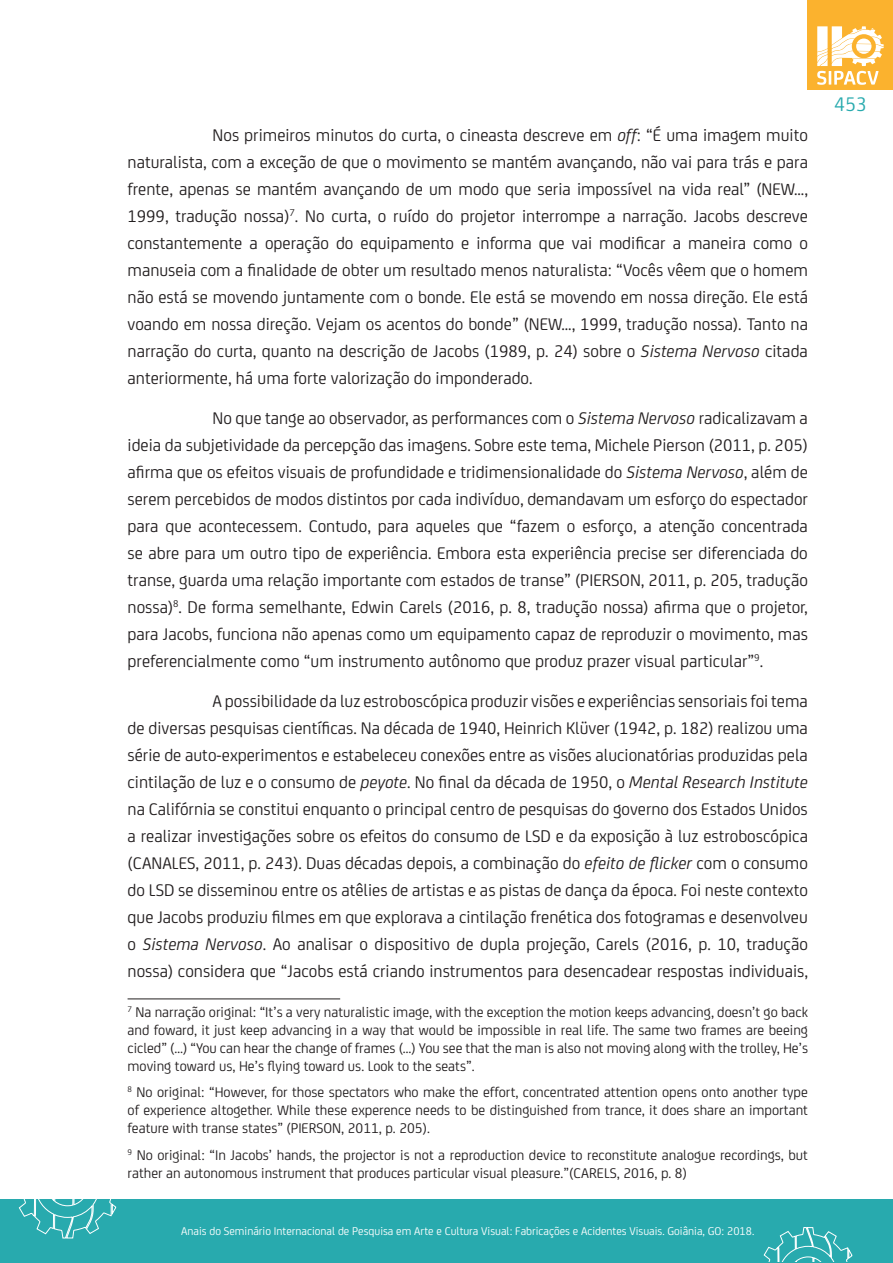
<style>
.page{position:relative;width:893px;height:1263px;background:#fff}
.page>*{position:absolute;margin:0;border:0;box-sizing:border-box;transform-origin:0 0}
.t1{font:21px "FS Joey";color:#28aaae}
.texto_corrido{font:18px/27px "FS Joey";color:#231f20;text-align:justify}
.notas_de_rodapé{font:15px/18px "FS Joey";color:#231f20;text-align:justify}
.t2{font:12px "FS Joey";color:#fff}
.s1{font-style:italic}
</style>
<div class="page">
<div style="left:808px;top:0;width:85px;height:89px;background:#fbb22e"></div>
<svg style="left:817px;top:26px;width:67px;height:59px"></svg>
<div style="left:0;top:1199px;width:893px;height:64px;background:#28aaae"></div>
<svg style="left:18px;top:1199px;width:99px;height:40px"></svg>
<svg style="left:763px;top:1227px;width:90px;height:35px"></svg>
<hr style="left:128px;top:998px;width:212px;height:1px;background:#231f20">
<p class="texto_corrido" style="left:128px;top:121px;width:682px;text-indent:85px">Nos primeiros minutos do curta, o cineasta descreve em <span class="s1">off</span>: “É uma imagem muito naturalista, com a exceção de que o movimento se mantém avançando, não vai para trás e para frente, apenas se mantém avançando de um modo que seria impossível na vida real” (NEW..., 1999, tradução nossa)<sup>7</sup>. No curta, o ruído do projetor interrompe a narração. Jacobs descreve constantemente a operação do equipamento e informa que vai modificar a maneira como o manuseia com a finalidade de obter um resultado menos naturalista: “Vocês vêem que o homem não está se movendo juntamente com o bonde. Ele está se movendo em nossa direção. Ele está voando em nossa direção. Vejam os acentos do bonde” (NEW..., 1999, tradução nossa). Tanto na narração do curta, quanto na descrição de Jacobs (1989, p. 24) sobre o <span class="s1">Sistema Nervoso</span> citada anteriormente, há uma forte valorização do imponderado.</p>
<p class="texto_corrido" style="left:128px;top:403px;width:682px;text-indent:85px">No que tange ao observador, as performances com o <span class="s1">Sistema Nervoso</span> radicalizavam a ideia da subjetividade da percepção das imagens. Sobre este tema, Michele Pierson (2011, p. 205) afirma que os efeitos visuais de profundidade e tridimensionalidade do <span class="s1">Sistema Nervoso</span>, além de serem percebidos de modos distintos por cada indivíduo, demandavam um esforço do espectador para que acontecessem. Contudo, para aqueles que “fazem o esforço, a atenção concentrada se abre para um outro tipo de experiência. Embora esta experiência precise ser diferenciada do transe, guarda uma relação importante com estados de transe” (PIERSON, 2011, p. 205, tradução nossa)<sup>8</sup>. De forma semelhante, Edwin Carels (2016, p. 8, tradução nossa) afirma que o projetor, para Jacobs, funciona não apenas como um equipamento capaz de reproduzir o movimento, mas preferencialmente como “um instrumento autônomo que produz prazer visual particular”<sup>9</sup>.</p>
<p class="texto_corrido" style="left:128px;top:686px;width:682px;text-indent:85px">A possibilidade da luz estroboscópica produzir visões e experiências sensoriais foi tema de diversas pesquisas científicas. Na década de 1940, Heinrich Klüver (1942, p. 182) realizou uma série de auto-experimentos e estabeleceu conexões entre as visões alucionatórias produzidas pela cintilação de luz e o consumo de <span class="s1">peyote</span>. No final da década de 1950, o <span class="s1">Mental Research Institute </span>na Califórnia se constitui enquanto o principal centro de pesquisas do governo dos Estados Unidos a realizar investigações sobre os efeitos do consumo de LSD e da exposição à luz estroboscópica (CANALES, 2011, p. 243). Duas décadas depois, a combinação do <span class="s1">efeito de flicker</span> com o consumo do LSD se disseminou entre os atêlies de artistas e as pistas de dança da época. Foi neste contexto que Jacobs produziu filmes em que explorava a cintilação frenética dos fotogramas e desenvolveu o <span class="s1">Sistema Nervoso</span>. Ao analisar o dispositivo de dupla projeção, Carels (2016, p. 10, tradução nossa) considera que “Jacobs está criando instrumentos para desencadear respostas individuais,</p>
<p class="notas_de_rodapé" style="left:128px;top:1002px;width:682px"><sup>7</sup> Na narração original: “It’s a very naturalistic image, with the exception the motion keeps advancing, doesn’t go back and foward, it just keep advancing in a way that would be impossible in real life. The same two frames are beeing cicled” (…) “You can hear the change of frames (…) You see that the man is also not moving along with the trolley, He’s moving toward us, He’s flying toward us. Look to the seats”.</p>
<p class="notas_de_rodapé" style="left:128px;top:1082px;width:682px"><sup>8</sup> No original: “However, for those spectators who make the effort, concentrated attention opens onto another type of experience altogether. While these experence needs to be distinguished from trance, it does share an important feature with transe states” (PIERSON, 2011, p. 205).</p>
<p class="notas_de_rodapé" style="left:128px;top:1145px;width:682px"><sup>9</sup> No original: “In Jacobs’ hands, the projector is not a reproduction device to reconstitute analogue recordings, but rather an autonomous instrument that produces particular visual pleasure.”(CARELS, 2016, p. 8)</p>
<p class="t2" style="left:181px;top:1223px;width:575px">Anais do Seminário Internacional de Pesquisa em Arte e Cultura Visual: Fabricações e Acidentes Visuais. Goiânia, GO: 2018.</p>
<p class="t1" style="left:834px;top:90px;width:34px">453</p>
</div>
